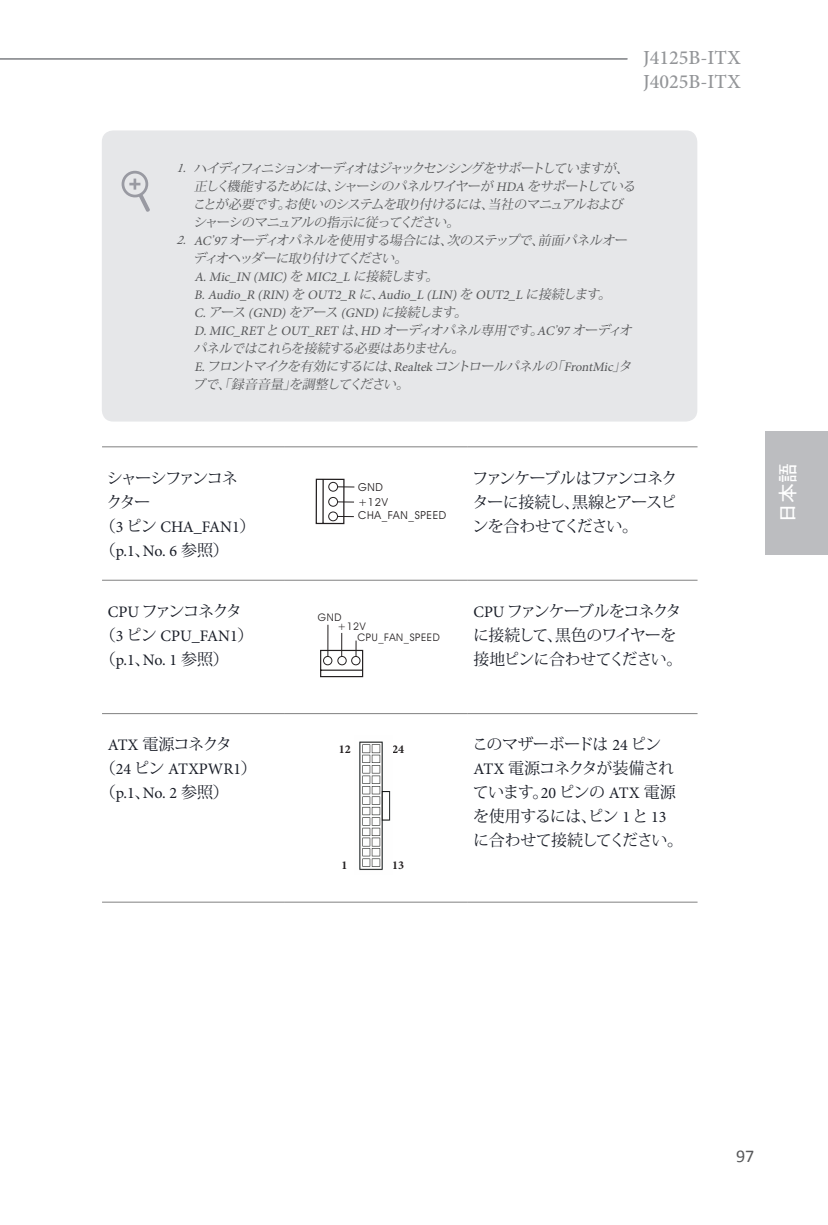
<style>
.page{position:relative;width:828px;height:1225px;background:#fff}
.page>*{position:absolute;margin:0;border:0;box-sizing:border-box;transform-origin:0 0}
.t1{font:500 20px/24px "Minion Pro";color:#939598}
.t2{font:20px "MS Gothic";color:#fff}
.t3{font:18px "Calibri";color:#57585a}
.內文{font:16px/24px "Koz Min Pro";letter-spacing:-.07em;color:#191d27}
.t4{font:16px "Minion Pro";color:#191d27}
.內文-2{font:16px/24px "Koz Min Pro";letter-spacing:-.09em;color:#191d27}
.內文-3{font:16px "Koz Min Pro";letter-spacing:-.135em;color:#191d27}
.note內文_List{font:italic 13px/18px "Koz Min Pro";color:#57585a}
.note內文_List-2{font:italic 13px "Minion Pro";color:#57585a}
.t5{font:700 12px "Minion Pro";color:#231f20}
.t6{font:11px/15.2px "Avant Garde IT Cby BT";letter-spacing:.055em;color:#231f20}
.t7{font:10.4px/9.2px "Avant Garde IT Cby BT";letter-spacing:.055em;color:#231f20}
.s1{font-family:"Minion Pro"}
.s2{font-family:"Koz Min Pro"}
</style>
<div class="page">
<hr style="left:0;top:58px;width:627px;height:2px;background:#939598">
<div style="left:765px;top:431px;width:63px;height:124px;background:#bcbdc0"></div>
<hr style="left:285px;top:446px;width:183px;height:1px;background:#808080">
<hr style="left:468px;top:446px;width:229px;height:1px;background:#808080">
<hr style="left:285px;top:580px;width:183px;height:1px;background:#808080">
<hr style="left:468px;top:580px;width:229px;height:1px;background:#808080">
<hr style="left:285px;top:713px;width:183px;height:1px;background:#808080">
<hr style="left:468px;top:713px;width:229px;height:1px;background:#808080">
<hr style="left:285px;top:902px;width:183px;height:1px;background:#808080">
<hr style="left:468px;top:902px;width:229px;height:1px;background:#808080">
<hr style="left:102px;top:446px;width:183px;height:1px;background:#808080">
<hr style="left:102px;top:580px;width:183px;height:1px;background:#808080">
<hr style="left:102px;top:713px;width:183px;height:1px;background:#808080">
<hr style="left:102px;top:902px;width:183px;height:1px;background:#808080">
<img style="left:359px;top:741px;width:32px;height:129px">
<div style="left:102px;top:130px;width:595px;height:291px;background:#e6e7e9;border-radius:11px"></div>
<svg style="left:122px;top:171px;width:28px;height:41px"></svg>
<svg style="left:320px;top:633px;width:44px;height:45px"></svg>
<hr style="left:327px;top:625px;width:1px;height:31px;background:#231f20">
<svg style="left:315px;top:478px;width:39px;height:46px"></svg>
<h1 class="t1" style="left:643px;top:46px;width:99px">J4125B-ITX<br>J4025B-ITX</h1>
<p class="note內文_List" style="left:193px;top:159px;width:447px;text-indent:-16px"><span class="s1">11</span> ハイディフィニションオーディオはジャックセンシングをサポートしていますが、正しく機能するためには、シャーシのパネルワイヤーが <span class="s1">HDA</span> をサポートしていることが必要です。お使いのシステムを取り付けるには、当社のマニュアルおよびシャーシのマニュアルの指示に従ってください。</p>
<p class="note內文_List" style="left:193px;top:231px;width:438px;text-indent:-16px"><span class="s1">22</span> <span class="s1">AC</span>ʼ<span class="s1">97</span> オーディオパネルを使用する場合には、次のステップで、前面パネルオーディオヘッダーに取り付けてください。</p>
<p class="note內文_List-2" style="left:194px;top:268px;width:249px">A.Mic_IN (MIC) <span class="s2">を</span> MIC2_L <span class="s2">に接続します。</span></p>
<p class="note內文_List-2" style="left:194px;top:286px;width:421px">B.Audio_R (RIN) <span class="s2">を</span> OUT2_R <span class="s2">に、</span>Audio_L (LIN) <span class="s2">を</span> OUT2_L <span class="s2">に接続します。</span></p>
<p class="note內文_List" style="left:194px;top:303px;width:277px"><span class="s1">C.</span>アース <span class="s1">(GND)</span> をアース <span class="s1">(GND)</span> に接続します。</p>
<p class="note內文_List" style="left:194px;top:321px;width:443px"><span class="s1">D.MIC_RET</span>と <span class="s1">OUT_RET</span> は、<span class="s1">HD</span> オーディオパネル専用です。<span class="s1">AC</span>ʼ<span class="s1">97</span> オーディオパネルではこれらを接続する必要はありません。</p>
<p class="note內文_List" style="left:193px;top:357px;width:443px"><span class="s1">E.</span>フロントマイクを有効にするには、<span class="s1">Realtek</span> コントロールパネルの「<span class="s1">FrontMic</span>」タブで、「録音音量」を調整してください。</p>
<p class="內文-2" style="left:106px;top:465px;width:133px">シャーシファンコネクター</p>
<p class="t4" style="left:100px;top:516px;width:157px"><span class="s2">（</span>3 <span class="s2">ピン</span> CHA_FAN1<span class="s2">）</span></p>
<p class="t4" style="left:100px;top:540px;width:131px"><span class="s2">（</span>p.1<span class="s2">、</span>No. 6 <span class="s2">参照）</span></p>
<p class="內文-3" style="left:108px;top:600px;width:135px"><span class="s1">CPU</span> ファンコネクタ</p>
<p class="t4" style="left:100px;top:625px;width:155px"><span class="s2">（</span>3 <span class="s2">ピン</span> CPU_FAN1<span class="s2">）</span></p>
<p class="t4" style="left:100px;top:649px;width:131px"><span class="s2">（</span>p.1<span class="s2">、</span>No. 1 <span class="s2">参照）</span></p>
<p class="內文" style="left:108px;top:732px;width:126px"><span class="s1">ATX</span> 電源コネクタ</p>
<p class="t4" style="left:100px;top:758px;width:159px"><span class="s2">（</span>24 <span class="s2">ピン</span> ATXPWR1<span class="s2">）</span></p>
<p class="t4" style="left:100px;top:782px;width:131px"><span class="s2">（</span>p.1<span class="s2">、</span>No. 2 <span class="s2">参照）</span></p>
<p class="t6" style="left:358px;top:480px;width:31px">GND +12V</p>
<p class="t6" style="left:358px;top:509px;width:90px">CHA_FAN_SPEED</p>
<p class="內文" style="left:472px;top:465px;width:206px;text-align:justify">ファンケーブルはファンコネクターに接続し、黒線とアースピンを合わせてください。</p>
<p class="t7" style="left:337px;top:613px;width:30px;text-indent:-19px">GND +12V</p>
<p class="t7" style="left:357px;top:634px;width:84px">CPU_FAN_SPEED</p>
<p class="t5" style="left:339px;top:741px;width:13px">12</p>
<p class="t5" style="left:392px;top:741px;width:13px">24</p>
<p class="t5" style="left:341px;top:856px;width:7px">1</p>
<p class="t5" style="left:392px;top:856px;width:13px">13</p>
<p class="內文" style="left:473px;top:598px;width:210px"><span class="s1">CPU</span> ファンケーブルをコネクタに接続して、黒色のワイヤーを接地ピンに合わせてください。</p>
<p class="內文" style="left:472px;top:732px;width:212px">このマザーボードは <span class="s1">24</span> ピン<br><span class="s1">ATX</span> 電源コネクタが装備されています。<span class="s1">20</span> ピンの <span class="s1">ATX</span> 電源を使用するには、ピン <span class="s1">1</span> と <span class="s1">13</span>に合わせて接続してください。</p>
<h1 class="t2" style="left:777px;top:523px;width:61px;rotate:-90deg">日本語</h1>
<h2 class="t3" style="left:736px;top:1144px;width:20px">97</h2>
</div>
